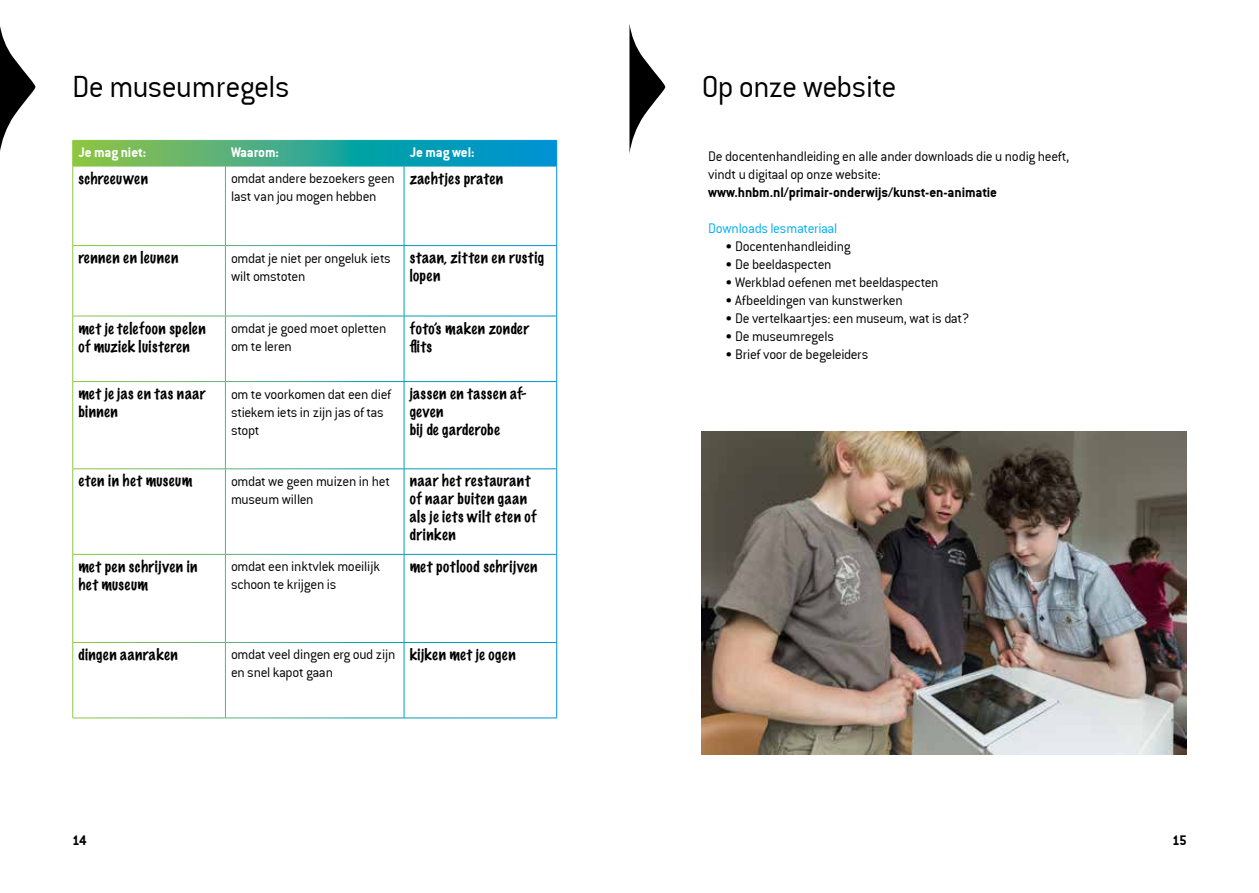
<style>
.page{position:relative;width:1259px;height:893px;background:#fff}
.page>*{position:absolute;margin:0;border:0;box-sizing:border-box;transform-origin:0 0}
.t1{font:33px "Conduit ITCTT Light";letter-spacing:-.02em;color:#000}
.t2{font:15px/18px "Conduit ITCTT Light";letter-spacing:-.02em;color:#000}
.t3{font:100 15px/18px "Marker Felt";letter-spacing:.04em;color:#000}
.t4{font:15px "Conduit ITCTT Bold";letter-spacing:-.005em;color:#000}
.t5{font:15px "Conduit ITCTT Bold";letter-spacing:-.005em;color:#fff}
.t6{font:15px "Conduit ITCTT Light";letter-spacing:-.02em;color:#00aeef}
</style>
<div class="page">
<svg style="left:72px;top:140px;width:485px;height:26px;background:#34a891"></svg>
<svg style="left:0;top:26px;width:35px;height:125px"></svg>
<svg style="left:629px;top:24px;width:36px;height:129px"></svg>
<img style="left:702px;top:432px;width:484px;height:322px">
<h1 class="t1" style="left:72px;top:67px;width:219px">De museumregels</h1>
<h1 class="t1" style="left:702px;top:67px;width:196px">Op onze website</h1>
<p class="t5" style="left:78px;top:144px;width:69px">Je mag niet:</p>
<p class="t5" style="left:231px;top:144px;width:49px">Waarom:</p>
<p class="t5" style="left:410px;top:144px;width:66px">Je mag wel:</p>
<p class="t3" style="left:78px;top:169px;width:71px">schreeuwen</p>
<p class="t2" style="left:231px;top:169px;width:165px">omdat andere bezoekers geen last van jou mogen hebben</p>
<p class="t3" style="left:410px;top:169px;width:95px">zachtjes praten</p>
<p class="t3" style="left:78px;top:248px;width:101px">rennen en leunen</p>
<p class="t2" style="left:231px;top:248px;width:161px">omdat je niet per ongeluk iets wilt omstoten</p>
<p class="t3" style="left:410px;top:248px;width:136px">staan, zitten en rustig lopen</p>
<p class="t3" style="left:78px;top:319px;width:129px">met je telefoon spelen of muziek luisteren</p>
<p class="t2" style="left:231px;top:319px;width:157px">omdat je goed moet opletten om te leren</p>
<p class="t3" style="left:410px;top:319px;width:121px">foto’s maken zonder flits</p>
<p class="t3" style="left:78px;top:384px;width:129px">met je jas en tas naar binnen</p>
<p class="t2" style="left:231px;top:384px;width:162px">om te voorkomen dat een dief stiekem iets in zijn jas of tas stopt</p>
<p class="t3" style="left:410px;top:384px;width:119px">jassen en tassen af&shy;geven<br>bij de garderobe</p>
<p class="t3" style="left:78px;top:471px;width:115px">eten in het museum</p>
<p class="t2" style="left:231px;top:472px;width:161px">omdat we geen muizen in het museum willen</p>
<p class="t3" style="left:410px;top:471px;width:128px">naar het restaurant of naar buiten gaan als je iets wilt eten of drinken</p>
<p class="t3" style="left:78px;top:557px;width:121px">met pen schrijven in het museum</p>
<p class="t2" style="left:231px;top:557px;width:151px">omdat een inktvlek moeilijk schoon te krijgen is</p>
<p class="t3" style="left:410px;top:557px;width:129px">met potlood schrijven</p>
<p class="t3" style="left:78px;top:645px;width:101px">dingen aanraken</p>
<p class="t2" style="left:231px;top:645px;width:166px">omdat veel dingen erg oud zijn en snel kapot gaan</p>
<p class="t3" style="left:410px;top:645px;width:107px">kijken met je ogen</p>
<p class="t2" style="left:708px;top:147px;width:363px">De docentenhandleiding en alle ander downloads die u nodig heeft, vindt u digitaal op onze website:</p>
<p class="t4" style="left:708px;top:183px;width:290px">www.hnbm.nl/primair-onderwijs/kunst-en-animatie</p>
<p class="t6" style="left:708px;top:219px;width:131px">Downloads lesmateriaal</p>
<p class="t2" style="left:725px;top:237px;width:127px">• Docentenhandleiding</p>
<p class="t2" style="left:725px;top:255px;width:108px">• De beeldaspecten</p>
<p class="t2" style="left:725px;top:273px;width:215px">• Werkblad oefenen met beeldaspecten</p>
<p class="t2" style="left:725px;top:291px;width:179px">• Afbeeldingen van kunstwerken</p>
<p class="t2" style="left:725px;top:309px;width:246px">• De vertelkaartjes: een museum, wat is dat?</p>
<p class="t2" style="left:725px;top:327px;width:110px">• De museumregels</p>
<p class="t2" style="left:725px;top:345px;width:145px">• Brief voor de begeleiders</p>
<p class="t4" style="left:72px;top:831px;width:16px">14</p>
<p class="t4" style="left:1172px;top:831px;width:16px">15</p>
</div>
